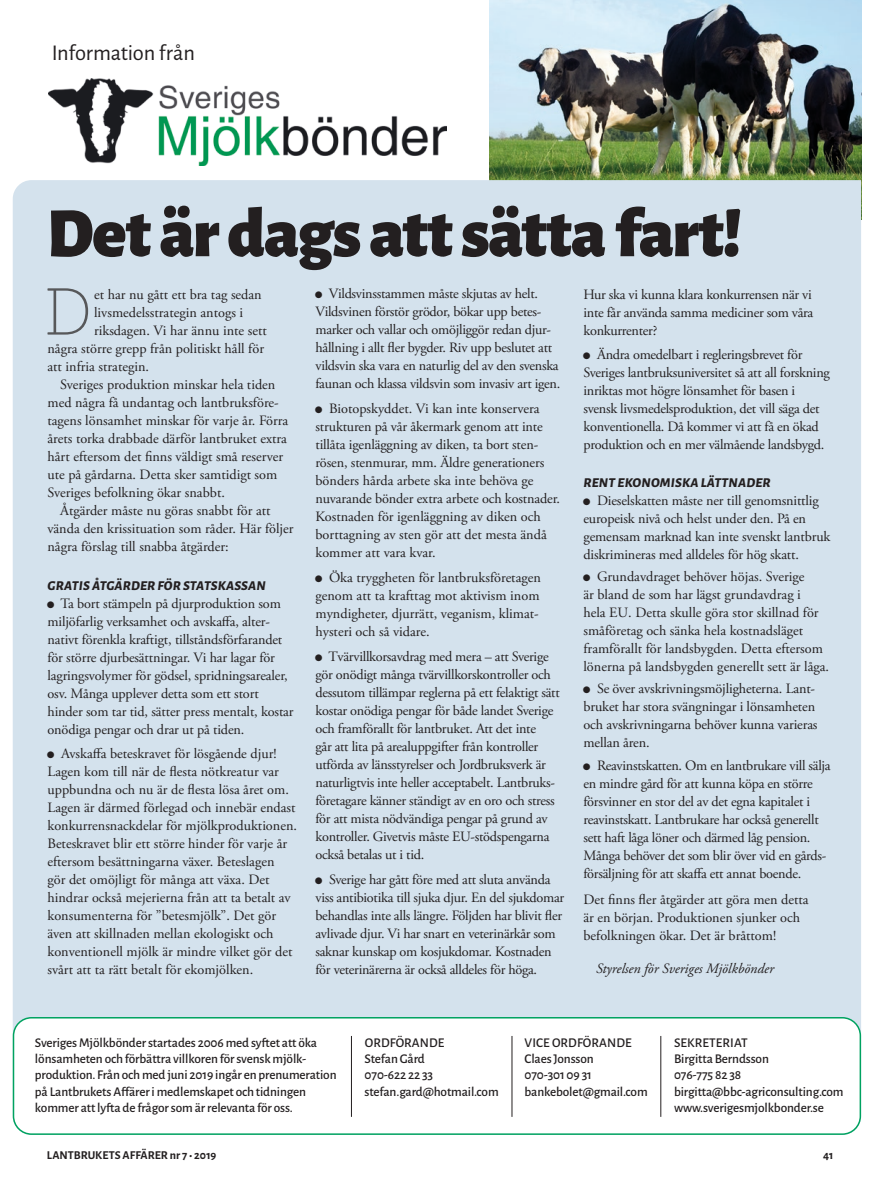
<style>
.page{position:relative;width:893px;height:1200px;background:#fff}
.page>*{position:absolute;margin:0;border:0;box-sizing:border-box;transform-origin:0 0}
.Rubrik_LA_2018{font:900 70.5px "Alegreya Sans";letter-spacing:-.015em;color:#231f20}
.Anfang_LA_2018{font:200 64.35px "Sanchez";color:#57585a}
.Underrubrik_LA_2018{font:22.5px "Alegreya Sans";letter-spacing:-.01em;color:#231f20}
.Brödtext_utan_indrag{font:14.25px/18px "Adobe Garamond Pro";letter-spacing:-.01em;color:#231f20}
.Brödtext__LA_2018{font:14.25px/18px "Adobe Garamond Pro";color:#231f20}
.Anfang_LA_2018-2{font:14.25px "Adobe Garamond Pro";color:#231f20}
.Brödtext__LA_2018-2{font:italic 14.25px "Adobe Garamond Pro";color:#231f20}
.Mellanrubrik_LA_2018{font:italic 800 13.5px "Alegreya Sans SC";letter-spacing:.015em;color:#231f20}
.t1{font:500 13.35px/16.4px "Alegreya Sans";letter-spacing:-.01em;color:#231f20}
.t2{font:700 12px "Alegreya Sans";color:#231f20}
.s1{font-family:"Alegreya Sans";font-weight:500}
</style>
<div class="page">
<img style="left:489px;top:0;width:372px;height:179px">
<div style="left:12px;top:179px;width:850px;height:956px;background:#d4e2ed"></div>
<div style="left:14px;top:1017px;width:846px;height:116px;background:#fff;border-radius:18px"></div>
<div style="left:13px;top:1016px;width:848px;height:118px;border:2px solid #00a260;border-radius:18px"></div>
<img style="left:49px;top:78px;width:397px;height:88px">
<hr style="left:351px;top:1035px;width:1px;height:81px;background:#231f20">
<hr style="left:512px;top:1035px;width:1px;height:81px;background:#231f20">
<hr style="left:661px;top:1035px;width:1px;height:81px;background:#231f20">
<p class="Underrubrik_LA_2018" style="left:52px;top:37px;width:145px">Information från</p>
<p class="Rubrik_LA_2018" style="left:47px;top:177px;width:697px">Det är dags att sätta fart!</p>
<p class="Anfang_LA_2018" style="left:44px;top:272px;width:50px">D</p>
<p class="Anfang_LA_2018-2" style="left:94px;top:285px;width:169px">et har nu gått ett bra tag sedan</p>
<p class="Brödtext_utan_indrag" style="left:315px;top:285px;width:246px"><span class="s1">g</span> Vildsvinsstammen måste skjutas av helt.<br>Vildsvinen förstör grödor, bökar upp betes&shy;marker och vallar och omöjliggör redan djur&shy;hållning i allt fler bygder. Riv upp beslutet att vildsvin ska vara en naturlig del av den svenska faunan och klassa vildsvin som invasiv art igen.</p>
<p class="Brödtext_utan_indrag" style="left:315px;top:400px;width:246px"><span class="s1">g</span> Biotopskyddet. Vi kan inte konservera strukturen på vår åkermark genom att inte tillåta igenläggning av diken, ta bort sten&shy;rösen, stenmurar, mm. Äldre generationers bönders hårda arbete ska inte behöva ge nuvarande bönder extra arbete och kostnader.<br>Kostnaden för igenläggning av diken och borttagning av sten gör att det mesta ändå kommer att vara kvar.</p>
<p class="Brödtext_utan_indrag" style="left:315px;top:568px;width:227px"><span class="s1">g</span> Öka tryggheten för lantbruksföretagen genom att ta krafttag mot aktivism inom myndigheter, djurrätt, veganism, klimat&shy;hysteri och så vidare.</p>
<p class="Brödtext_utan_indrag" style="left:315px;top:647px;width:246px"><span class="s1">g</span> Tvärvillkorsavdrag med mera – att Sverige gör onödigt många tvärvillkorskontroller och dessutom tillämpar reglerna på ett felaktigt sätt kostar onödiga pengar för både landet Sverige och framförallt för lantbruket. Att det inte<br>går att lita på arealuppgifter från kontroller utförda av länsstyrelser och Jordbruksverk är naturligtvis inte heller acceptabelt. Lantbruks&shy;företagare känner ständigt av en oro och stress för att mista nödvändiga pengar på grund av kontroller. Givetvis måste EU-stödspengarna också betalas ut i tid.</p>
<p class="Brödtext_utan_indrag" style="left:315px;top:870px;width:250px"><span class="s1">g</span> Sverige har gått före med att sluta använda viss antibiotika till sjuka djur. En del sjukdomar behandlas inte alls längre. Följden har blivit fler avlivade djur. Vi har snart en veterinärkår som saknar kunskap om kosjukdomar. Kostnaden för veterinärerna är också alldeles för höga.</p>
<p class="Brödtext_utan_indrag" style="left:583px;top:285px;width:231px;text-align:justify">Hur ska vi kunna klara konkurrensen när vi inte får använda samma mediciner som våra konkurrenter?</p>
<p class="Brödtext_utan_indrag" style="left:583px;top:346px;width:248px"><span class="s1">g</span> Ändra omedelbart i regleringsbrevet för Sveriges lantbruksuniversitet så att all forskning inriktas mot högre lönsamhet för basen i svensk livsmedelsproduktion, det vill säga det konventionella. Då kommer vi att få en ökad produktion och en mer välmående landsbygd.</p>
<p class="Mellanrubrik_LA_2018" style="left:584px;top:472px;width:189px">RENT EKONOMISKA LÄTTNADER</p>
<p class="Brödtext_utan_indrag" style="left:583px;top:491px;width:249px"><span class="s1">g</span> Dieselskatten måste ner till genomsnittlig europeisk nivå och helst under den. På en gemensam marknad kan inte svenskt lantbruk diskrimineras med alldeles för hög skatt.</p>
<p class="Brödtext_utan_indrag" style="left:583px;top:567px;width:247px"><span class="s1">g</span> Grundavdraget behöver höjas. Sverige<br>är bland de som har lägst grundavdrag i<br>hela EU. Detta skulle göra stor skillnad för småföretag och sänka hela kostnadsläget framförallt för landsbygden. Detta eftersom lönerna på landsbygden generellt sett är låga.</p>
<p class="Brödtext_utan_indrag" style="left:583px;top:680px;width:236px"><span class="s1">g</span> Se över avskrivningsmöjligheterna. Lant&shy;bruket har stora svängningar i lönsamheten och avskrivningarna behöver kunna varieras mellan åren.</p>
<p class="Brödtext_utan_indrag" style="left:583px;top:756px;width:249px"><span class="s1">g</span> Reavinstskatten. Om en lantbrukare vill sälja en mindre gård för att kunna köpa en större försvinner en stor del av det egna kapitalet i reavinstskatt. Lantbrukare har också generellt sett haft låga löner och därmed låg pension.<br>Många behöver det som blir över vid en gårds&shy;försäljning för att skaffa ett annat boende.</p>
<p class="Brödtext_utan_indrag" style="left:583px;top:891px;width:227px">Det finns fler åtgärder att göra men detta är en början. Produktionen sjunker och befolkningen ökar. Det är bråttom!</p>
<p class="Brödtext__LA_2018-2" style="left:596px;top:960px;width:179px">Styrelsen för Sveriges Mjölkbönder</p>
<p class="Anfang_LA_2018-2" style="left:94px;top:303px;width:151px">livsmedelsstrategin antogs i</p>
<p class="Anfang_LA_2018-2" style="left:94px;top:321px;width:174px">riksdagen. Vi har ännu inte sett</p>
<p class="Anfang_LA_2018-2" style="left:47px;top:339px;width:218px">några större grepp från politiskt håll för</p>
<p class="Anfang_LA_2018-2" style="left:47px;top:357px;width:103px">att infria strategin.</p>
<p class="Brödtext__LA_2018" style="left:47px;top:375px;width:242px;text-indent:13px">Sveriges produktion minskar hela tiden med några få undantag och lantbruksföre&shy;tagens lönsamhet minskar för varje år. Förra årets torka drabbade därför lantbruket extra hårt eftersom det finns väldigt små reserver ute på gårdarna. Detta sker samtidigt som Sveriges befolkning ökar snabbt.</p>
<p class="Brödtext__LA_2018" style="left:47px;top:501px;width:248px;text-indent:13px">Åtgärder måste nu göras snabbt för att vända den krissituation som råder. Här följer några förslag till snabba åtgärder:</p>
<p class="Mellanrubrik_LA_2018" style="left:48px;top:575px;width:220px">GRATIS ÅTGÄRDER FÖR STATSKASSAN</p>
<p class="Brödtext_utan_indrag" style="left:47px;top:594px;width:248px"><span class="s1">g</span> Ta bort stämpeln på djurproduktion som miljöfarlig verksamhet och avskaffa, alter&shy;nativt förenkla kraftigt, tillståndsförfarandet för större djurbesättningar. Vi har lagar för lagringsvolymer för gödsel, spridningsarealer, osv. Många upplever detta som ett stort hinder som tar tid, sätter press mentalt, kostar onödiga pengar och drar ut på tiden.</p>
<p class="Brödtext_utan_indrag" style="left:47px;top:744px;width:251px"><span class="s1">g</span> Avskaffa beteskravet för lösgående djur!<br>Lagen kom till när de flesta nötkreatur var uppbundna och nu är de flesta lösa året om.<br>Lagen är därmed förlegad och innebär endast konkurrensnackdelar för mjölkproduktionen.<br>Beteskravet blir ett större hinder för varje år eftersom besättningarna växer. Beteslagen<br>gör det omöjligt för många att växa. Det hindrar också mejerierna från att ta betalt av konsumenterna för ”betesmjölk”. Det gör även att skillnaden mellan ekologiskt och konventionell mjölk är mindre vilket gör det svårt att ta rätt betalt för ekomjölken.</p>
<p class="t1" style="left:35px;top:1033px;width:303px">Sveriges Mjölkbönder startades 2006 med syftet att öka lönsamheten och förbättra villkoren för svensk mjölk&shy;produktion. Från och med juni 2019 ingår en prenumeration på Lantbrukets Affärer i medlemskapet och tidningen kommer att lyfta de frågor som är relevanta för oss.</p>
<p class="t1" style="left:365px;top:1033px;width:81px">ORDFÖRANDE</p>
<p class="t1" style="left:365px;top:1049px;width:62px">Stefan Gård</p>
<p class="t1" style="left:365px;top:1065px;width:70px">070-622 22 33</p>
<p class="t1" style="left:365px;top:1081px;width:136px">stefan.gard@hotmail.com</p>
<p class="t1" style="left:525px;top:1033px;width:109px">VICE ORDFÖRANDE</p>
<p class="t1" style="left:524px;top:1049px;width:71px">Claes Jonsson</p>
<p class="t1" style="left:524px;top:1065px;width:69px">070-301 09 31</p>
<p class="t1" style="left:524px;top:1081px;width:125px">bankebolet@gmail.com</p>
<p class="t1" style="left:674px;top:1033px;width:75px">SEKRETERIAT</p>
<p class="t1" style="left:674px;top:1049px;width:96px">Birgitta Berndsson</p>
<p class="t1" style="left:674px;top:1065px;width:69px">076-775 82 38</p>
<p class="t1" style="left:674px;top:1081px;width:171px">birgitta@bbc-agriconsulting.com</p>
<p class="t1" style="left:674px;top:1098px;width:151px">www.sverigesmjolkbonder.se</p>
<p class="t2" style="left:47px;top:1145px;width:171px">LANTBRUKETS AFFÄRER nr 7 • 2019</p>
<p class="t2" style="left:823px;top:1145px;width:12px">41</p>
</div>
